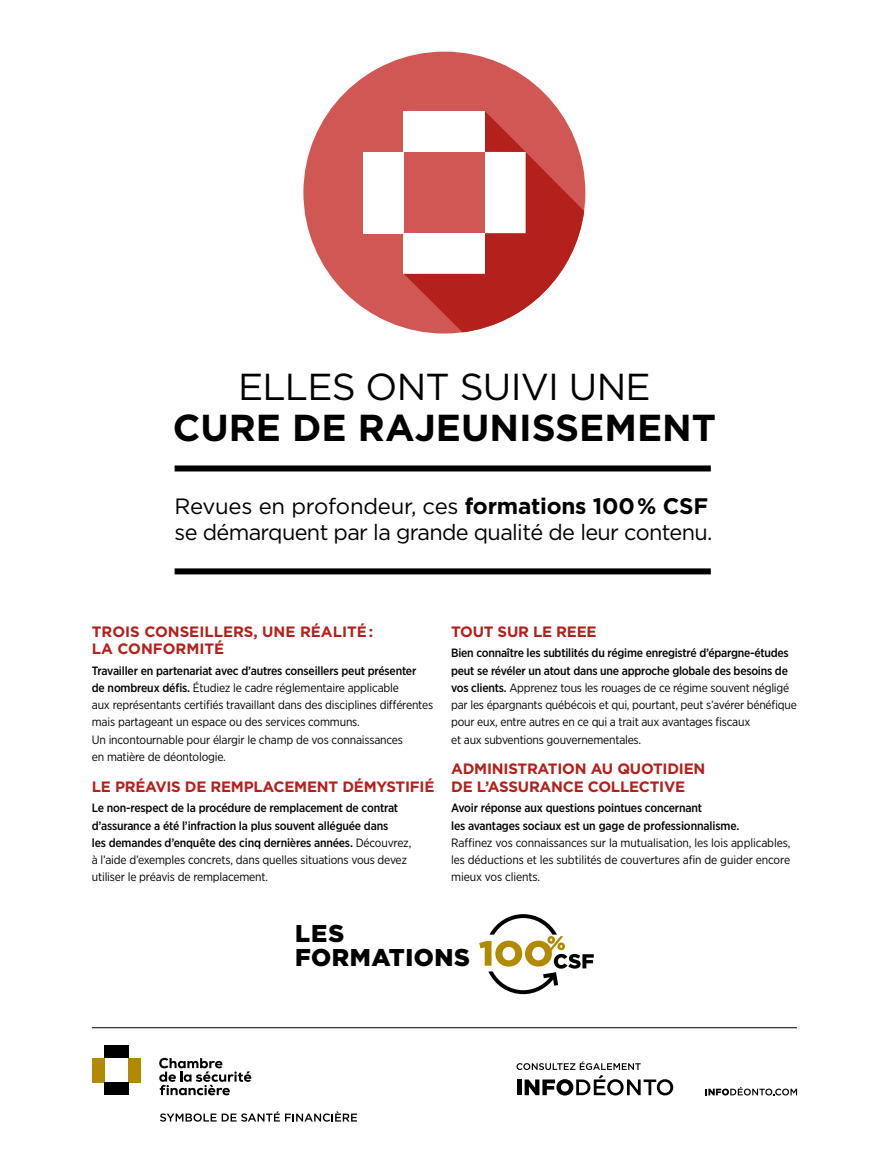
<style>
.page{position:relative;width:878px;height:1175px;background:#fff}
.page>*{position:absolute;margin:0;border:0;box-sizing:border-box;transform-origin:0 0}
.Grand_titre_-_droit{font:700 37.5px/40.5px "Gotham";color:#000;text-align:center}
.Grand_titre_-_droit-2{font:900 24.3px/24.3px "Gotham";letter-spacing:.02em;color:#000}
.Grand_titre_-_droit-3{font:22.2px/25.5px "Gotham";letter-spacing:-.03em;color:#000}
.Sous-titre_-_Texte_c{font:700 15px/17.2px "Gotham";letter-spacing:-.015em;color:#b4201b}
.Texte_courant{font:12px/17.2px "Gotham Narrow";letter-spacing:-.015em;color:#000}
.Sous-titre_-_Texte_c-2{font:500 12px/17.2px "Gotham Narrow";letter-spacing:-.015em;color:#000}
.s1{font-weight:400}
.s2{font-weight:700;font-size:22.5px}
.s3{font-weight:500}
</style>
<div class="page">
<svg style="left:705px;top:1086px;width:92px;height:9px"></svg>
<svg style="left:516px;top:1061px;width:157px;height:34px"></svg>
<div style="left:92px;top:1058px;width:12px;height:24px;background:#b08a00"></div>
<div style="left:104px;top:1045px;width:25px;height:13px;background:#000"></div>
<div style="left:129px;top:1058px;width:12px;height:24px;background:#b08a00"></div>
<div style="left:104px;top:1082px;width:25px;height:13px;background:#000"></div>
<svg style="left:159px;top:1057px;width:92px;height:38px"></svg>
<svg style="left:160px;top:1113px;width:56px;height:8px"></svg>
<svg style="left:222px;top:1111px;width:135px;height:10px"></svg>
<hr style="left:92px;top:1027px;width:704px;height:1px;background:#000">
<div style="left:174px;top:465px;width:536px;height:6px;background:#000"></div>
<div style="left:174px;top:568px;width:536px;height:6px;background:#000"></div>
<div style="left:303px;top:52px;width:282px;height:281px;background:#d15755;border-radius:50%"></div>
<div style="left:363px;top:152px;width:41px;height:81px;background:#fff"></div>
<svg style="left:404px;top:111px;width:180px;height:221px"></svg>
<svg style="left:479px;top:914px;width:114px;height:80px"></svg>
<p class="Grand_titre_-_droit" style="left:173px;top:365px;width:545px"><span class="s1">ELLES ONT SUIVI UNE<br></span>CURE DE RAJEUNISSEMENT</p>
<p class="Grand_titre_-_droit-3" style="left:174px;top:493px;width:539px">Revues en profondeur, ces <span class="s2">formations 100% CSF </span>se démarquent par la grande qualité de leur contenu.</p>
<p class="Sous-titre_-_Texte_c" style="left:92px;top:622px;width:283px">TROIS CONSEILLERS, UNE RÉALITÉ:<br>LA CONFORMITÉ</p>
<p class="Texte_courant" style="left:92px;top:661px;width:343px"><span class="s3">Travailler en partenariat avec d’autres conseillers peut présenter<br>de nombreux défis.</span> Étudiez le cadre réglementaire applicable<br>aux représentants certifiés travaillant dans des disciplines différentes mais partageant un espace ou des services communs.<br>Un incontournable pour élargir le champ de vos connaissances<br>en matière de déontologie.</p>
<p class="Sous-titre_-_Texte_c" style="left:92px;top:777px;width:344px">LE PRÉAVIS DE REMPLACEMENT DÉMYSTIFIÉ</p>
<p class="Sous-titre_-_Texte_c-2" style="left:92px;top:799px;width:321px">Le non-respect de la procédure de remplacement de contrat d’assurance a été l’infraction la plus souvent alléguée dans<br>les demandes d’enquête des cinq dernières années. <span class="s1">Découvrez, à l’aide d’exemples concrets, dans quelles situations vous devez utiliser le préavis de remplacement.</span></p>
<p class="Sous-titre_-_Texte_c" style="left:451px;top:622px;width:147px">TOUT SUR LE REEE</p>
<p class="Texte_courant" style="left:451px;top:644px;width:347px"><span class="s3">Bien connaître les subtilités du régime enregistré d’épargne-études peut se révéler un atout dans une approche globale des besoins de vos clients.</span> Apprenez tous les rouages de ce régime souvent négligé par les épargnants québécois et qui, pourtant, peut s’avérer bénéfique pour eux, entre autres en ce qui a trait aux avantages fiscaux<br>et aux subventions gouvernementales.</p>
<p class="Sous-titre_-_Texte_c" style="left:451px;top:760px;width:256px">ADMINISTRATION AU QUOTIDIEN<br>DE L’ASSURANCE COLLECTIVE</p>
<p class="Texte_courant" style="left:451px;top:799px;width:341px"><span class="s3">Avoir réponse aux questions pointues concernant<br>les avantages sociaux est un gage de professionnalisme.<br></span>Raffinez vos connaissances sur la mutualisation, les lois applicables, les déductions et les subtilités de couvertures afin de guider encore mieux vos clients.</p>
<p class="Grand_titre_-_droit-2" style="left:295px;top:920px;width:176px">LES<br>FORMATIONS</p>
</div>
